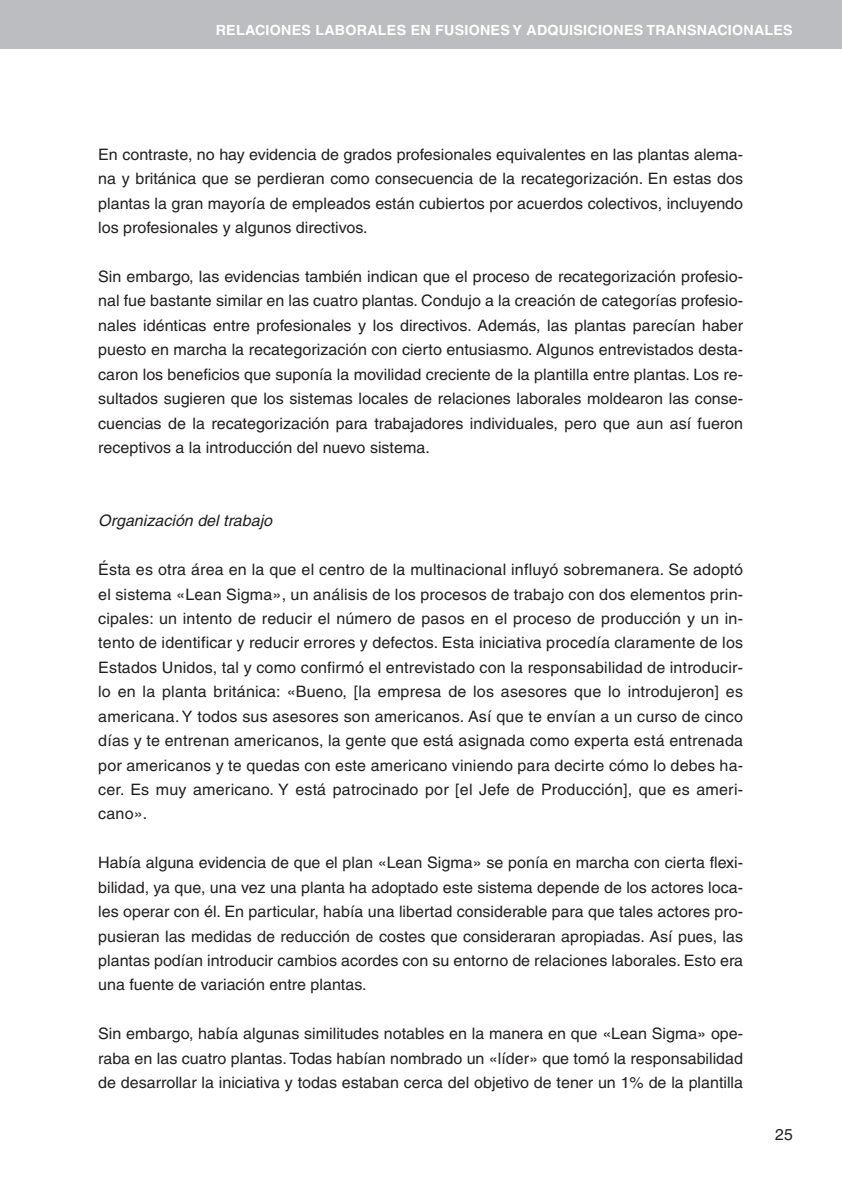
<style>
.page{position:relative;width:842px;height:1190px;background:#fff}
.page>*{position:absolute;margin:0;border:0;box-sizing:border-box;transform-origin:0 0}
.t1{font:15.75px/24.3px "Helvetica";color:#231f20;text-align:justify}
.t2{font:italic 15.75px "Helvetica";color:#231f20}
.t3{font:700 14px "Helvetica";letter-spacing:.015em;color:#fff}
</style>
<div class="page">
<div style="left:0;top:0;width:842px;height:49px;background:#bcbdc0"></div>
<p class="t3" style="left:216px;top:25px;width:579px">RELACIONES LABORALES EN FUSIONES Y ADQUISICIONES TRANSNACIONALES</p>
<p class="t1" style="left:98px;top:143px;width:646px">En contraste, no hay evidencia de grados profesionales equivalentes en las plantas alema&shy;na y británica que se perdieran como consecuencia de la recategorización. En estas dos plantas la gran mayoría de empleados están cubiertos por acuerdos colectivos, incluyendo los profesionales y algunos directivos.</p>
<p class="t1" style="left:98px;top:266px;width:646px">Sin embargo, las evidencias también indican que el proceso de recategorización profesio&shy;nal fue bastante similar en las cuatro plantas. Condujo a la creación de categorías profesio&shy;nales idénticas entre profesionales y los directivos. Además, las plantas parecían haber puesto en marcha la recategorización con cierto entusiasmo. Algunos entrevistados desta&shy;caron los beneficios que suponía la movilidad creciente de la plantilla entre plantas. Los re&shy;sultados sugieren que los sistemas locales de relaciones laborales moldearon las conse&shy;cuencias de la recategorización para trabajadores individuales, pero que aun así fueron receptivos a la introducción del nuevo sistema.</p>
<p class="t2" style="left:98px;top:515px;width:175px">Organización del trabajo</p>
<p class="t1" style="left:98px;top:558px;width:646px">Ésta es otra área en la que el centro de la multinacional influyó sobremanera. Se adoptó el sistema «Lean Sigma», un análisis de los procesos de trabajo con dos elementos prin&shy;cipales: un intento de reducir el número de pasos en el proceso de producción y un in&shy;tento de identificar y reducir errores y defectos. Esta iniciativa procedía claramente de los Estados Unidos, tal y como confirmó el entrevistado con la responsabilidad de introducir&shy;lo en la planta británica: «Bueno, [la empresa de los asesores que lo introdujeron] es americana. Y todos sus asesores son americanos. Así que te envían a un curso de cinco días y te entrenan americanos, la gente que está asignada como experta está entrenada por americanos y te quedas con este americano viniendo para decirte cómo lo debes ha&shy;cer. Es muy americano. Y está patrocinado por [el Jefe de Producción], que es ameri&shy;cano».</p>
<p class="t1" style="left:98px;top:851px;width:646px">Había alguna evidencia de que el plan «Lean Sigma» se ponía en marcha con cierta flexi&shy;bilidad, ya que, una vez una planta ha adoptado este sistema depende de los actores loca&shy;les operar con él. En particular, había una libertad considerable para que tales actores pro&shy;pusieran las medidas de reducción de costes que consideraran apropiadas. Así pues, las plantas podían introducir cambios acordes con su entorno de relaciones laborales. Esto era una fuente de variación entre plantas.</p>
<p class="t1" style="left:98px;top:1022px;width:646px">Sin embargo, había algunas similitudes notables en la manera en que «Lean Sigma» ope&shy;raba en las cuatro plantas. Todas habían nombrado un «líder» que tomó la responsabilidad de desarrollar la iniciativa y todas estaban cerca del objetivo de tener un 1% de la plantilla</p>
<p class="t1" style="left:775px;top:1123px;width:19px">25</p>
</div>
